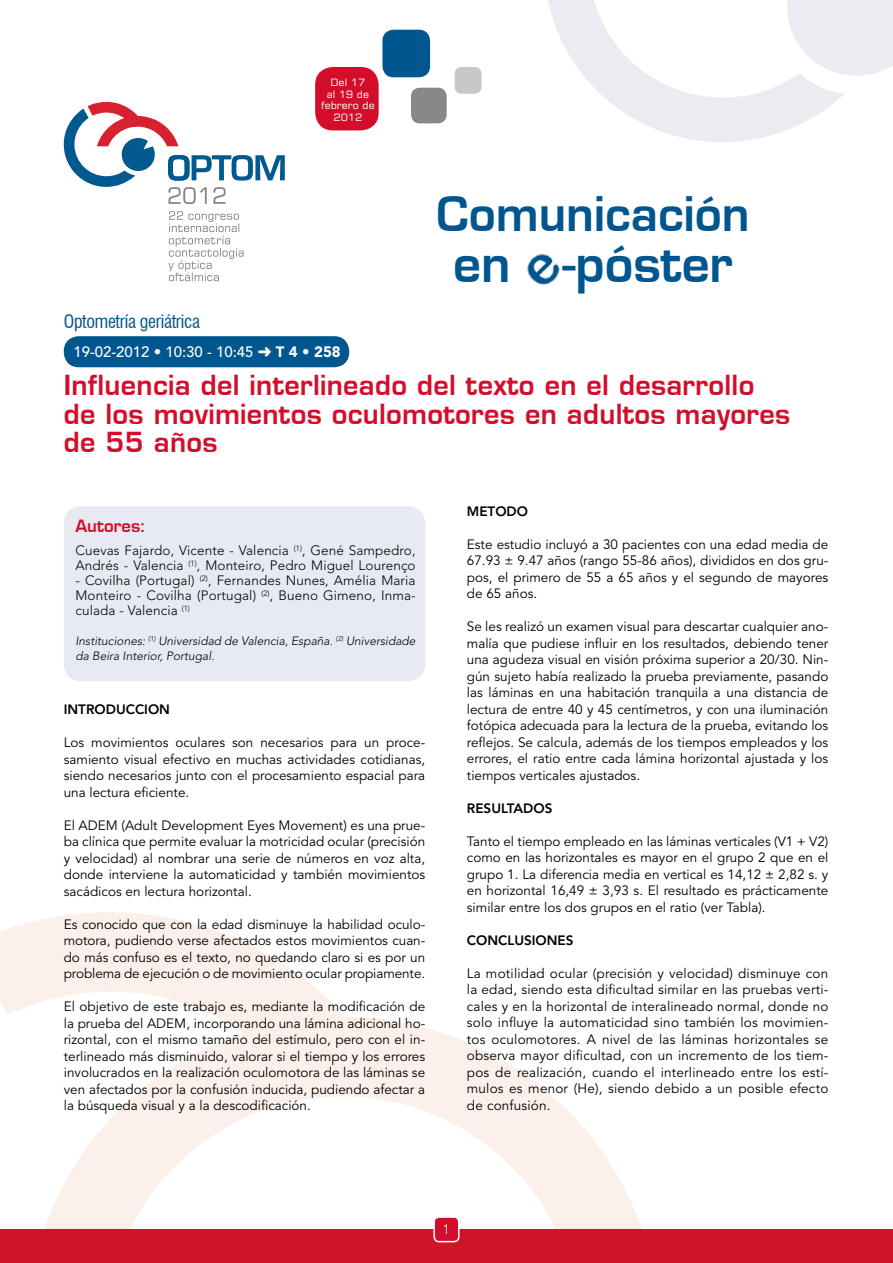
<style>
.page{position:relative;width:893px;height:1263px;background:#fff}
.page>*{position:absolute;margin:0;border:0;box-sizing:border-box;transform-origin:0 0}
.t1{font:49.2px "Square 721 Dm Normal";color:#00568e}
.t2{font:46.5px "Square 721 Dm Normal";color:#00568e}
.t3{font:27px/28.5px "Square 721 Dm Normal";letter-spacing:.01em;color:#d40e2a}
.t4{font:condensed 18px "Swiss 721 BT";letter-spacing:-.015em;color:#00568e}
.t5{font:16.65px "Square 721 Dm Normal";color:#d40e2a}
.t6{font:500 15px "Avenir";color:#fff}
.t7{font:13.5px/16.5px "Avenir";color:#000;text-align:justify}
.t8{font:300 13.5px/15px "Avenir";letter-spacing:.01em;color:#000}
.t9{font:800 13.5px "Avenir";color:#000}
.t10{font:300 13.5px "Avenir";color:#fff}
.t11{font:italic 300 12px/15px "Avenir";color:#000}
.t12{font:10.2px/11.7px "Square 721";color:#fff;text-align:center;scale:1.05 1}
.s1{font-weight:900}
</style>
<div class="page">
<svg style="left:548px;top:0;width:345px;height:142px"></svg>
<svg style="left:0;top:912px;width:642px;height:317px"></svg>
<div style="left:0;top:1229px;width:893px;height:34px;background:#ce1628"></div>
<svg style="left:64px;top:102px;width:221px;height:102px"></svg>
<svg style="left:168px;top:211px;width:76px;height:70px"></svg>
<div style="left:64px;top:506px;width:361px;height:175px;background:#e7eaf2;border-radius:17px"></div>
<div style="left:64px;top:336px;width:285px;height:31px;background:#00568e;border-radius:15px"></div>
<div style="left:315px;top:67px;width:64px;height:63px;background:#d40e2a;border-radius:18px"></div>
<div style="left:382px;top:30px;width:48px;height:47px;background:#00568e;border-radius:11px"></div>
<div style="left:411px;top:88px;width:36px;height:35px;background:#87888a;border-radius:9px"></div>
<div style="left:455px;top:67px;width:26px;height:27px;background:#c6c7c8;border-radius:7px"></div>
<div style="left:434px;top:1217px;width:25px;height:24px;background:#d40e2a;border-radius:5px"></div>
<div style="left:433px;top:1216px;width:26px;height:26px;border:1px solid #fff;border-radius:5px"></div>
<img style="left:527px;top:254px;width:33px;height:31px">
<h3 class="t4" style="left:64px;top:311px;width:138px">Optometría geriátrica</h3>
<p class="t12" style="left:321px;top:76px;width:53px">Del 17<br>al 19 de febrero de<br>2012</p>
<p class="t6" style="left:73px;top:343px;width:269px">19-02-2012 • 10:30 - 10:45 ➜ <span class="s1">T 4 • 258</span></p>
<h2 class="t2" style="left:436px;top:185px;width:315px">Comunicación</h2>
<h1 class="t1" style="left:453px;top:233px;width:281px">en -póster</h1>
<h3 class="t3" style="left:64px;top:370px;width:728px">Influencia del interlineado del texto en el desarrollo de los movimientos oculomotores en adultos mayores de 55 años</h3>
<p class="t5" style="left:75px;top:515px;width:72px">Autores:</p>
<p class="t8" style="left:75px;top:543px;width:342px">Cuevas Fajardo, Vicente - Valencia <sup>(1)</sup>, Gené Sampedro,<br>Andrés - Valencia <sup>(1)</sup>, Monteiro, Pedro Miguel Lourenço</p>
<p class="t8" style="left:75px;top:573px;width:342px;text-align:justify">- Covilha (Portugal) <sup>(2)</sup>, Fernandes Nunes, Amélia Maria Monteiro - Covilha (Portugal) <sup>(2)</sup>, Bueno Gimeno, Inma&shy;culada - Valencia <sup>(1)</sup></p>
<p class="t11" style="left:75px;top:633px;width:342px">Instituciones: <sup>(1)</sup> Universidad de Valencia, España. <sup>(2)</sup> Universidade da Beira Interior, Portugal.</p>
<p class="t9" style="left:64px;top:701px;width:108px">INTRODUCCION</p>
<p class="t7" style="left:64px;top:734px;width:363px">Los movimientos oculares son necesarios para un proce&shy;samiento visual efectivo en muchas actividades cotidianas, siendo necesarios junto con el procesamiento espacial para una lectura eficiente.</p>
<p class="t7" style="left:64px;top:817px;width:363px">El ADEM (Adult Development Eyes Movement) es una prue&shy;ba clínica que permite evaluar la motricidad ocular (precisión y velocidad) al nombrar una serie de números en voz alta, donde interviene la automaticidad y también movimientos sacádicos en lectura horizontal.</p>
<p class="t7" style="left:64px;top:916px;width:363px">Es conocido que con la edad disminuye la habilidad oculo&shy;motora, pudiendo verse afectados estos movimientos cuan&shy;do más confuso es el texto, no quedando claro si es por un problema de ejecución o de movimiento ocular propiamente.</p>
<p class="t7" style="left:64px;top:998px;width:363px">El objetivo de este trabajo es, mediante la modificación de la prueba del ADEM, incorporando una lámina adicional ho&shy;rizontal, con el mismo tamaño del estímulo, pero con el in&shy;terlineado más disminuido, valorar si el tiempo y los errores involucrados en la realización oculomotora de las láminas se ven afectados por la confusión inducida, pudiendo afectar a la búsqueda visual y a la descodificación.</p>
<p class="t9" style="left:467px;top:503px;width:63px">METODO</p>
<p class="t7" style="left:467px;top:536px;width:363px">Este estudio incluyó a 30 pacientes con una edad media de 67.93 ± 9.47 años (rango 55-86 años), divididos en dos gru&shy;pos, el primero de 55 a 65 años y el segundo de mayores de 65 años.</p>
<p class="t7" style="left:467px;top:619px;width:363px">Se les realizó un examen visual para descartar cualquier ano&shy;malía que pudiese influir en los resultados, debiendo tener una agudeza visual en visión próxima superior a 20/30. Nin&shy;gún sujeto había realizado la prueba previamente, pasando las láminas en una habitación tranquila a una distancia de lectura de entre 40 y 45 centímetros, y con una iluminación fotópica adecuada para la lectura de la prueba, evitando los reflejos. Se calcula, además de los tiempos empleados y los errores, el ratio entre cada lámina horizontal ajustada y los tiempos verticales ajustados.</p>
<p class="t9" style="left:467px;top:800px;width:87px">RESULTADOS</p>
<p class="t7" style="left:467px;top:833px;width:363px">Tanto el tiempo empleado en las láminas verticales (V1 + V2) como en las horizontales es mayor en el grupo 2 que en el grupo 1. La diferencia media en vertical es 14,12 ± 2,82 s. y en horizontal 16,49 ± 3,93 s. El resultado es prácticamente similar entre los dos grupos en el ratio (ver Tabla).</p>
<p class="t9" style="left:467px;top:932px;width:108px">CONCLUSIONES</p>
<p class="t7" style="left:467px;top:965px;width:363px">La motilidad ocular (precisión y velocidad) disminuye con la edad, siendo esta dificultad similar en las pruebas verti&shy;cales y en la horizontal de interalineado normal, donde no solo influye la automaticidad sino también los movimien&shy;tos oculomotores. A nivel de las láminas horizontales se observa mayor dificultad, con un incremento de los tiem&shy;pos de realización, cuando el interlineado entre los estí&shy;mulos es menor (He), siendo debido a un posible efecto de confusión.</p>
<p class="t10" style="left:443px;top:1222px;width:9px">1</p>
</div>
